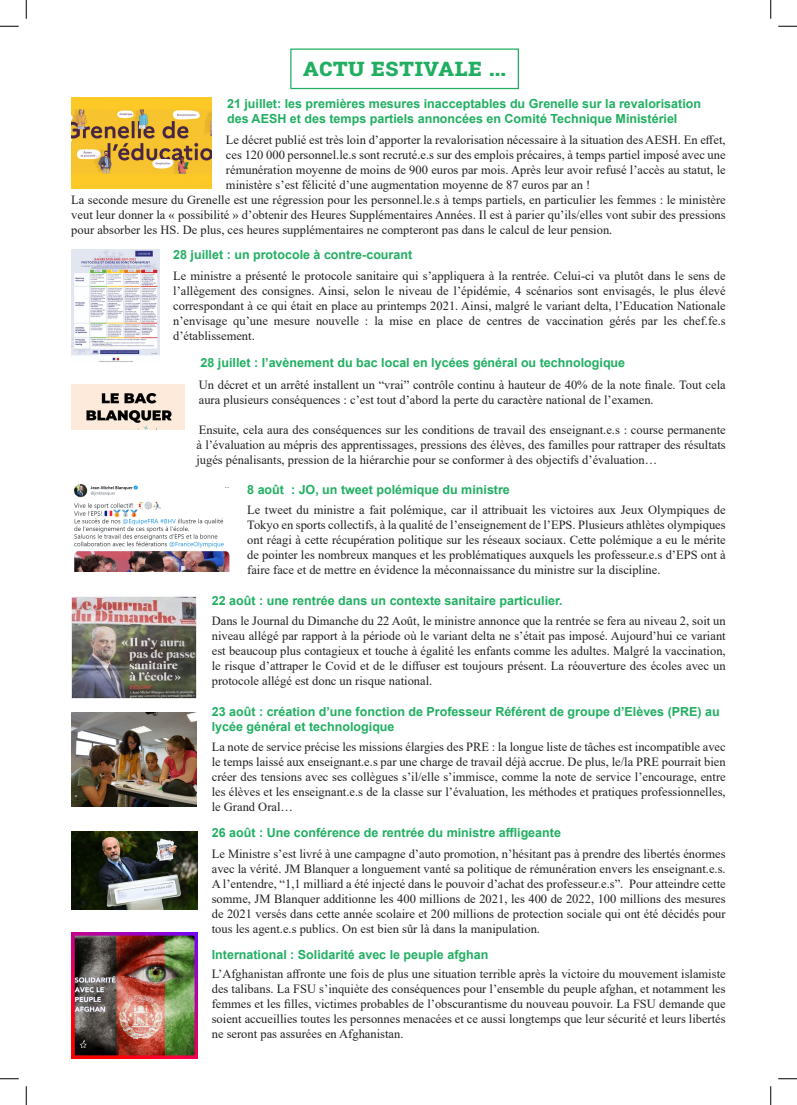
<style>
.page{position:relative;width:797px;height:1105px;background:#fff}
.page>*{position:absolute;margin:0;border:0;box-sizing:border-box;transform-origin:0 0}
.t1{font:700 25px "Roboto Slab";color:#20af61}
.t2{font:12.5px/15px "Times New Roman";color:#231f20;text-align:justify}
.t3{font:700 12.5px/15px "Arial";color:#20af61}
</style>
<div class="page">
<div style="left:290px;top:49px;width:229px;height:40px;border:1px solid #20af61"></div>
<img style="left:71px;top:98px;width:141px;height:90px">
<img style="left:71px;top:249px;width:88px;height:113px">
<img style="left:71px;top:384px;width:114px;height:46px">
<img style="left:74px;top:484px;width:156px;height:88px">
<img style="left:71px;top:596px;width:125px;height:103px">
<img style="left:71px;top:712px;width:125px;height:94px">
<img style="left:71px;top:831px;width:126px;height:79px">
<img style="left:71px;top:932px;width:126px;height:126px">
<svg style="left:0;top:25px;width:19px;height:2px"></svg>
<svg style="left:778px;top:25px;width:19px;height:2px"></svg>
<svg style="left:0;top:1078px;width:19px;height:1px"></svg>
<svg style="left:778px;top:1078px;width:19px;height:1px"></svg>
<svg style="left:25px;top:0;width:2px;height:19px"></svg>
<svg style="left:25px;top:1086px;width:2px;height:19px"></svg>
<svg style="left:770px;top:0;width:1px;height:19px"></svg>
<svg style="left:770px;top:1086px;width:1px;height:19px"></svg>
<p class="t1" style="left:303px;top:50px;width:205px">Actu estivale …</p>
<p class="t3" style="left:227px;top:96px;width:475px">21 juillet: les premières mesures inacceptables du Grenelle sur la revalorisation des AESH et des temps partiels annoncées en Comité Technique Ministériel</p>
<p class="t2" style="left:226px;top:132px;width:501px">Le décret publié est très loin d’apporter la revalorisation nécessaire à la situation des AESH. En effet, ces 120 000 personnel.le.s sont recruté.e.s sur des emplois précaires, à temps partiel imposé avec une rémunération moyenne de moins de 900 euros par mois. Après leur avoir refusé l’accès au statut, le ministère s’est félicité d’une augmentation moyenne de 87 euros par an !</p>
<p class="t2" style="left:71px;top:192px;width:656px">La seconde mesure du Grenelle est une régression pour les personnel.le.s à temps partiels, en particulier les femmes : le ministère veut leur donner la « possibilité » d’obtenir des Heures Supplémentaires Années. Il est à parier qu’ils/elles vont subir des pressions pour absorber les HS. De plus, ces heures supplémentaires ne compteront pas dans le calcul de leur pension.</p>
<p class="t2" style="left:173px;top:268px;width:554px">Le ministre a présenté le protocole sanitaire qui s’appliquera à la rentrée. Celui-ci va plutôt dans le sens de l’allègement des consignes. Ainsi, selon le niveau de l’épidémie, 4 scénarios sont envisagés, le plus élevé correspondant à ce qui était en place au printemps 2021. Ainsi, malgré le variant delta, l’Education Nationale n’envisage qu’une mesure nouvelle : la mise en place de centres de vaccination gérés par les chef.fe.s d’établissement.</p>
<p class="t3" style="left:173px;top:248px;width:240px">28 juillet : un protocole à contre-courant</p>
<p class="t3" style="left:200px;top:355px;width:426px">28 juillet : l’avènement du bac local en lycées général ou technologique</p>
<p class="t2" style="left:199px;top:377px;width:528px">Un décret et un arrêté installent un “vrai” contrôle continu à hauteur de 40% de la note finale. Tout cela aura plusieurs conséquences : c’est tout d’abord la perte du caractère national de l’examen.</p>
<p class="t2" style="left:196px;top:422px;width:531px">Ensuite, cela aura des conséquences sur les conditions de travail des enseignant.e.s : course permanente à l’évaluation au mépris des apprentissages, pressions des élèves, des familles pour rattraper des résultats jugés pénalisants, pression de la hiérarchie pour se conformer à des objectifs d’évaluation…</p>
<p class="t2" style="left:247px;top:502px;width:480px">Le tweet du ministre a fait polémique, car il attribuait les victoires aux Jeux Olympiques de Tokyo en sports collectifs, à la qualité de l’enseignement de l’EPS. Plusieurs athlètes olympiques ont réagi à cette récupération politique sur les réseaux sociaux. Cette polémique a eu le mérite de pointer les nombreux manques et les problématiques auxquels les professeur.e.s d’EPS ont à faire face et de mettre en évidence la méconnaissance du ministre sur la discipline.</p>
<p class="t2" style="left:212px;top:613px;width:515px">Dans le Journal du Dimanche du 22 Août, le ministre annonce que la rentrée se fera au niveau 2, soit un niveau allégé par rapport à la période où le variant delta ne s’était pas imposé. Aujourd’hui ce variant est beaucoup plus contagieux et touche à égalité les enfants comme les adultes. Malgré la vaccination, le risque d’attraper le Covid et de le diffuser est toujours présent. La réouverture des écoles avec un protocole allégé est donc un risque national.</p>
<p class="t3" style="left:247px;top:482px;width:264px">8 août : JO, un tweet polémique du ministre</p>
<p class="t3" style="left:212px;top:593px;width:352px">22 août : une rentrée dans un contexte sanitaire particulier.</p>
<p class="t3" style="left:212px;top:705px;width:509px">23 août : création d’une fonction de Professeur Référent de groupe d’Elèves (PRE) au lycée général et technologique</p>
<p class="t2" style="left:212px;top:739px;width:515px">La note de service précise les missions élargies des PRE : la longue liste de tâches est incompatible avec le temps laissé aux enseignant.e.s par une charge de travail déjà accrue. De plus, le/la PRE pourrait bien créer des tensions avec ses collègues s’il/elle s’immisce, comme la note de service l’encourage, entre les élèves et les enseignant.e.s de la classe sur l’évaluation, les méthodes et pratiques professionnelles, le Grand Oral…</p>
<p class="t2" style="left:212px;top:846px;width:515px">Le Ministre s’est livré à une campagne d’auto promotion, n’hésitant pas à prendre des libertés énormes avec la vérité. JM Blanquer a longuement vanté sa politique de rémunération envers les enseignant.e.s.<br>A l’entendre, “1,1 milliard a été injecté dans le pouvoir d’achat des professeur.e.s”. Pour atteindre cette somme, JM Blanquer additionne les 400 millions de 2021, les 400 de 2022, 100 millions des mesures de 2021 versés dans cette année scolaire et 200 millions de protection sociale qui ont été décidés pour tous les agent.e.s publics. On est bien sûr là dans la manipulation.</p>
<p class="t2" style="left:212px;top:965px;width:515px">L’Afghanistan affronte une fois de plus une situation terrible après la victoire du mouvement islamiste des talibans. La FSU s’inquiète des conséquences pour l’ensemble du peuple afghan, et notamment les femmes et les filles, victimes probables de l’obscurantisme du nouveau pouvoir. La FSU demande que soient accueillies toutes les personnes menacées et ce aussi longtemps que leur sécurité et leurs libertés ne seront pas assurées en Afghanistan.</p>
<p class="t3" style="left:212px;top:825px;width:351px">26 août : Une conférence de rentrée du ministre affligeante</p>
<p class="t3" style="left:212px;top:947px;width:278px">International : Solidarité avec le peuple afghan</p>
</div>
